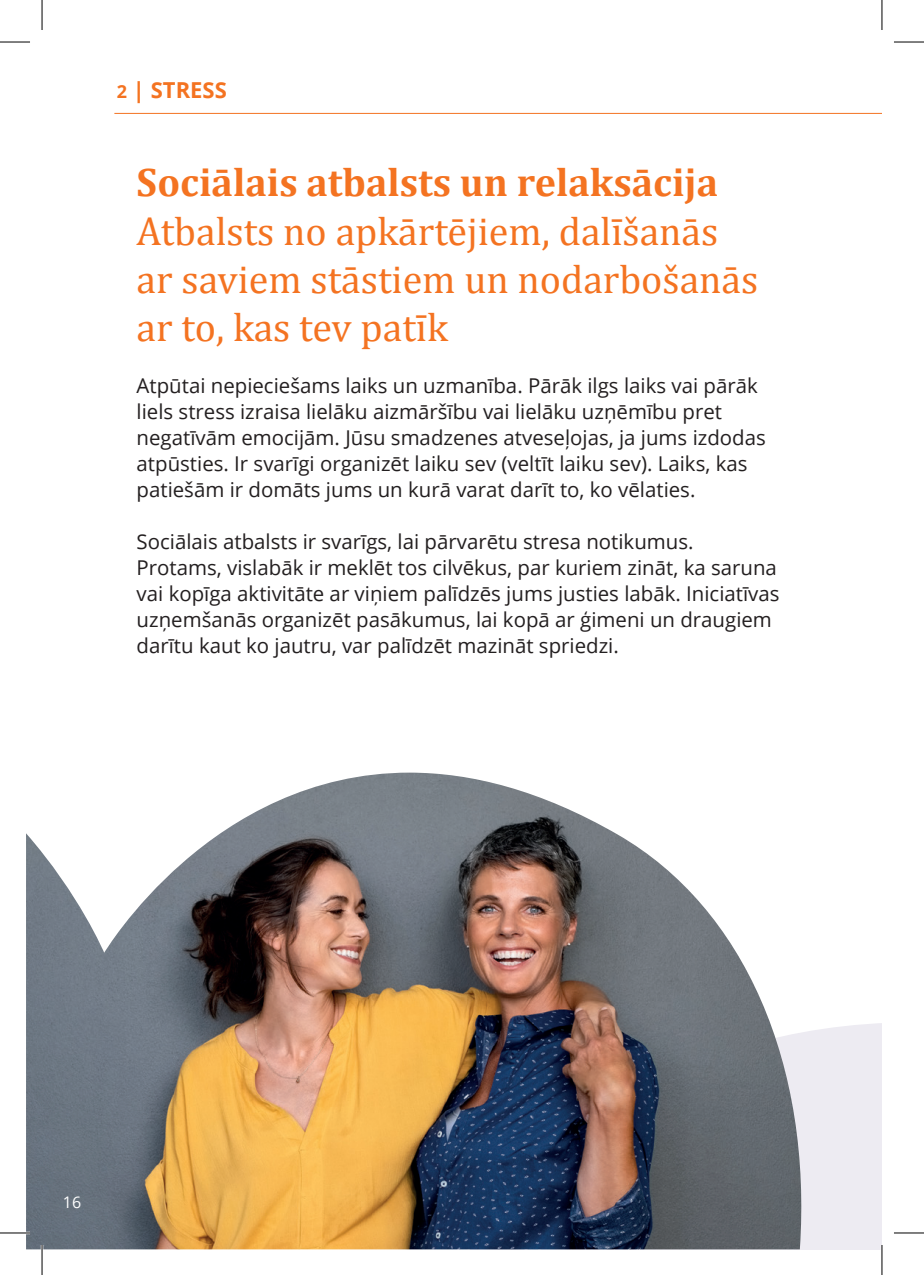
<style>
.page{position:relative;width:924px;height:1275px;background:#fff}
.page>*{position:absolute;margin:0;border:0;box-sizing:border-box;transform-origin:0 0}
.t1{font:40px/48px "Cambria";color:#f47321}
.t2{font:700 40px "Cambria";color:#f47321}
.t3{font:700 22px "Open Sans";color:#f47321}
.t4{font:20.4px/26px "Open Sans";color:#231f20}
.t5{font:16px "Open Sans";color:#fff}
.s1{font-size:18px}
</style>
<div class="page">
<div style="left:811px;top:1023px;width:70px;height:226px;background:#edebf2"></div>
<img style="left:26px;top:772px;width:785px;height:477px">
<hr style="left:114px;top:113px;width:767px;height:1px;background:#f47321">
<hr style="left:0;top:1231px;width:30px;height:3px;background:#fff">
<hr style="left:41px;top:1245px;width:2px;height:30px;background:#fff">
<hr style="left:880px;top:1245px;width:2px;height:30px;background:#fff">
<hr style="left:0;top:42px;width:30px;height:1px;background:#000">
<hr style="left:893px;top:42px;width:30px;height:1px;background:#000">
<hr style="left:0;top:1232px;width:30px;height:1px;background:#000">
<hr style="left:893px;top:1232px;width:30px;height:1px;background:#000">
<hr style="left:42px;top:0;width:1px;height:30px;background:#000">
<hr style="left:42px;top:1245px;width:1px;height:30px;background:#000">
<hr style="left:881px;top:0;width:1px;height:30px;background:#000">
<hr style="left:881px;top:1245px;width:1px;height:30px;background:#000">
<p class="t3" style="left:117px;top:75px;width:111px"><span class="s1">2</span> | STRESS</p>
<h1 class="t2" style="left:136px;top:155px;width:582px">Sociālais atbalsts un relaksācija</h1>
<h1 class="t1" style="left:136px;top:207px;width:623px">Atbalsts no apkārtējiem, dalīšanās ar saviem stāstiem un nodarbošanās ar to, kas tev patīk</h1>
<p class="t4" style="left:136px;top:371px;width:630px">Atpūtai nepieciešams laiks un uzmanība. Pārāk ilgs laiks vai pārāk liels stress izraisa lielāku aizmāršību vai lielāku uzņēmību pret negatīvām emocijām. Jūsu smadzenes atveseļojas, ja jums izdodas atpūsties. Ir svarīgi organizēt laiku sev (veltīt laiku sev). Laiks, kas patiešām ir domāts jums un kurā varat darīt to, ko vēlaties.</p>
<p class="t4" style="left:136px;top:528px;width:644px">Sociālais atbalsts ir svarīgs, lai pārvarētu stresa notikumus.<br>Protams, vislabāk ir meklēt tos cilvēkus, par kuriem zināt, ka saruna vai kopīga aktivitāte ar viņiem palīdzēs jums justies labāk. Iniciatīvas uzņemšanās organizēt pasākumus, lai kopā ar ģimeni un draugiem darītu kaut ko jautru, var palīdzēt mazināt spriedzi.</p>
<p class="t5" style="left:63px;top:1191px;width:20px">16</p>
</div>
